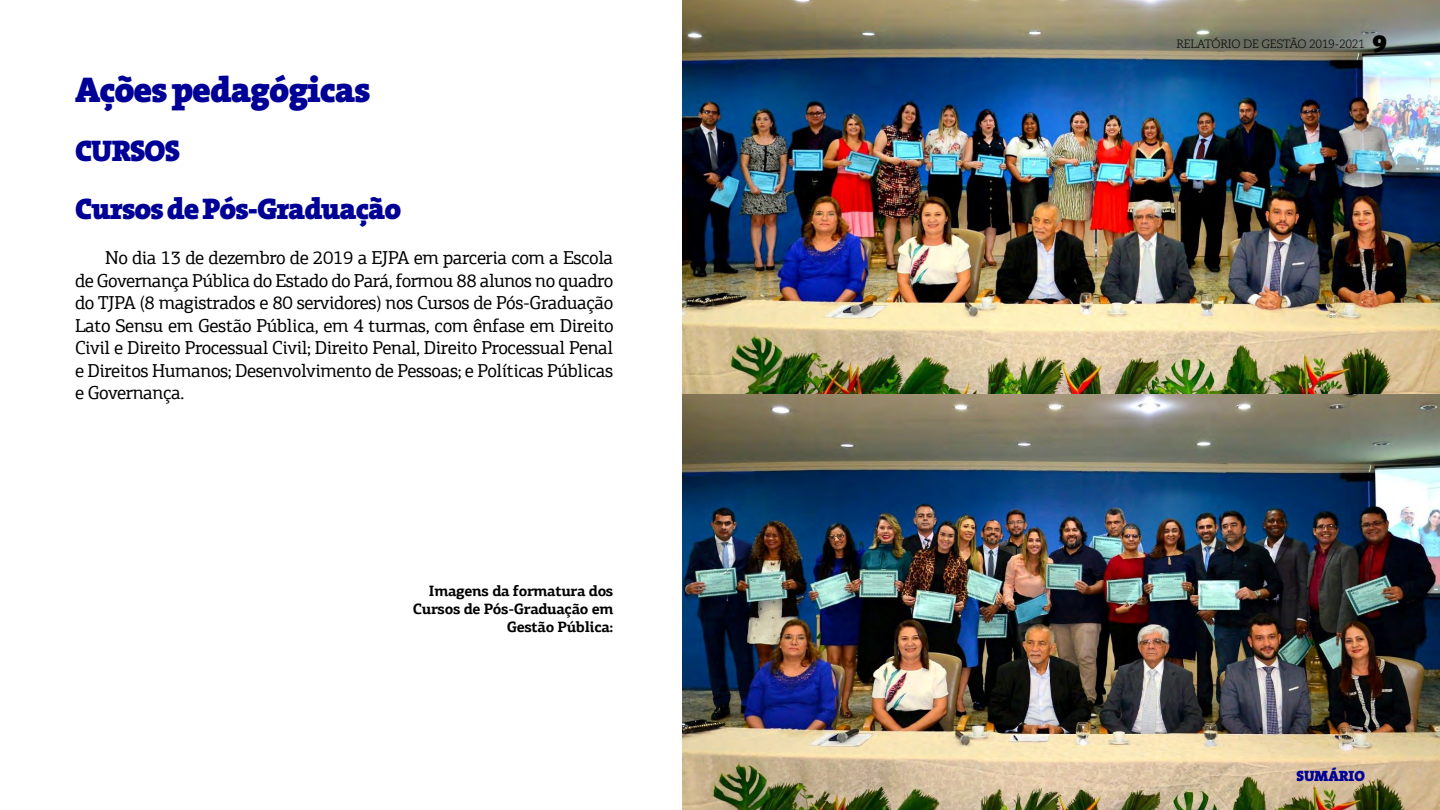
<style>
.page{position:relative;width:1440px;height:810px;background:#fff}
.page>*{position:absolute;margin:0;border:0;box-sizing:border-box;transform-origin:0 0}
.t1{font:900 36px "The Serif";letter-spacing:-.03em;color:#000097}
.t2{font:900 30px/58.5px "The Serif";letter-spacing:-.03em;color:#000097}
.t3{font:18.75px/22.5px "PF Agora Slab Pro";letter-spacing:-.025em;color:#000;text-align:justify}
.t4{font:700 15px/18px "PF Agora Slab Pro";letter-spacing:-.025em;color:#000;text-align:right}
.t5{font:900 15px "The Serif";color:#000097}
.t6{font:300 12px "Caecilia LT Std";letter-spacing:-.025em;color:#000}
.s1{font-family:"Fira Sans";font-weight:900;font-size:23.25px}
</style>
<div class="page">
<img style="left:682px;top:0;width:758px;height:395px">
<img style="left:682px;top:395px;width:758px;height:415px">
<h1 class="t1" style="left:75px;top:59px;width:297px">Ações pedagógicas</h1>
<h2 class="t2" style="left:75px;top:120px;width:328px">CURSOS<br>Cursos de Pós-Graduação</h2>
<p class="t3" style="left:75px;top:246px;width:540px;text-indent:30px">No dia 13 de dezembro de 2019 a EJPA em parceria com a Escola de Governança Pública do Estado do Pará, formou 88 alunos no quadro do TJPA (8 magistrados e 80 servidores) nos Cursos de Pós-Graduação Lato Sensu em Gestão Pública, em 4 turmas, com ênfase em Direito Civil e Direito Processual Civil; Direito Penal, Direito Processual Penal e Direitos Humanos; Desenvolvimento de Pessoas; e Políticas Públicas e Governança.</p>
<p class="t4" style="left:413px;top:582px;width:202px">Imagens da formatura dos<br>Cursos de Pós-Graduação em<br>Gestão Pública:</p>
<p class="t6" style="left:1176px;top:37px;width:212px">RELATÓRIO DE GESTÃO 2019-2021 <span class="s1">9</span></p>
<p class="t5" style="left:1297px;top:763px;width:52px">Sumário</p>
</div>
